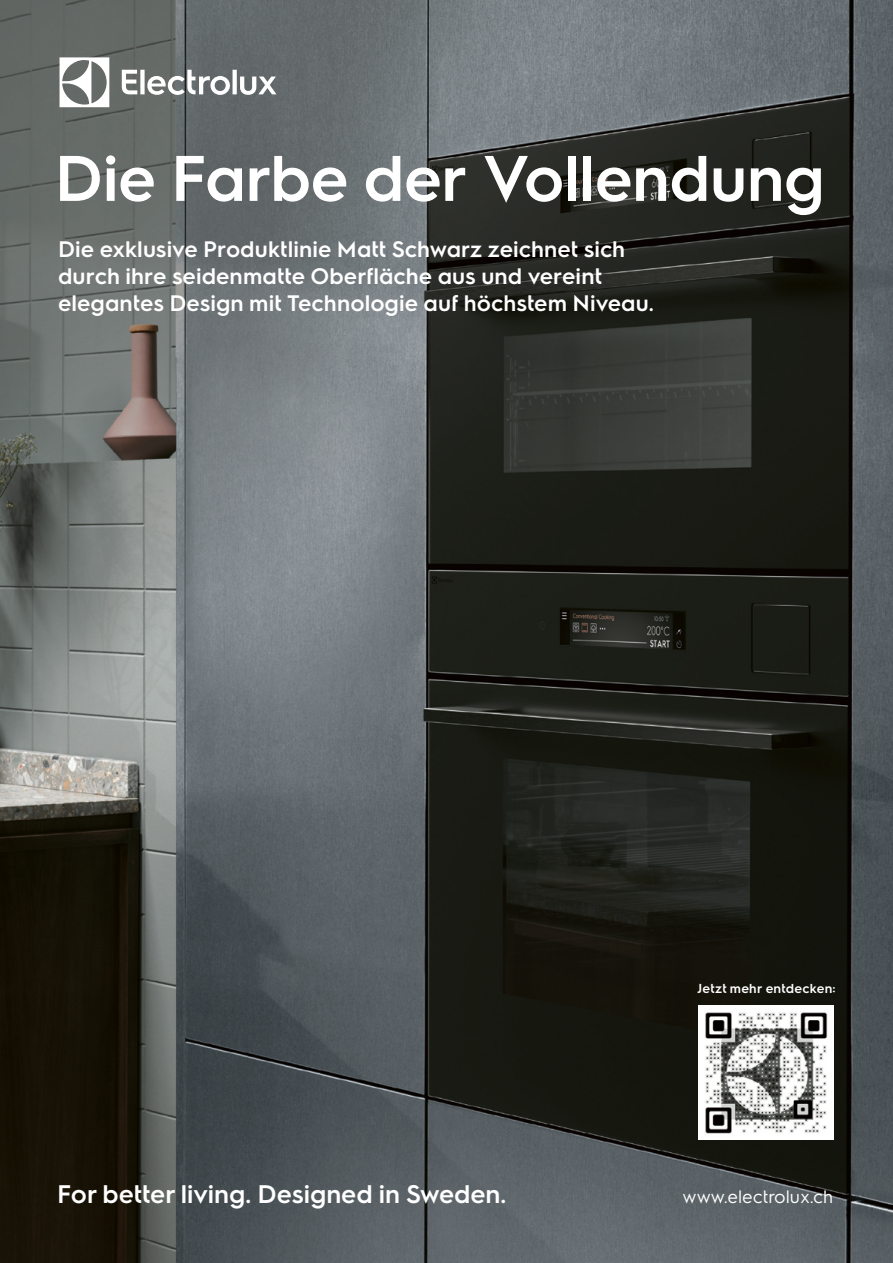
<style>
.page{position:relative;width:893px;height:1263px;background:#fff}
.page>*{position:absolute;margin:0;border:0;box-sizing:border-box;transform-origin:0 0}
.t1{font:600 64.5px "Electrolux Sans";letter-spacing:-.01em;color:#fff}
.t2{font:600 25.5px "Electrolux Sans";color:#fff}
.t3{font:600 22.5px/27px "Electrolux Sans";letter-spacing:.005em;color:#fff}
.t4{font:18px "Electrolux Sans";color:#fff}
.t5{font:600 13.05px "Electrolux Sans";letter-spacing:.02em;color:#fff}
</style>
<div class="page">
<img style="left:0;top:0;width:893px;height:1263px">
<img style="left:699px;top:1005px;width:134px;height:135px">
<svg style="left:60px;top:57px;width:49px;height:50px"></svg>
<svg style="left:122px;top:70px;width:154px;height:25px"></svg>
<h1 class="t1" style="left:54px;top:133px;width:772px">Die Farbe der Vollendung</h1>
<p class="t3" style="left:58px;top:234px;width:597px">Die exklusive Produktlinie Matt Schwarz zeichnet sich durch ihre seidenmatte Oberfläche aus und vereint elegantes Design mit Technologie auf höchstem Niveau.</p>
<p class="t5" style="left:698px;top:979px;width:140px">Jetzt mehr entdecken:</p>
<p class="t2" style="left:57px;top:1176px;width:450px">For better living. Designed in Sweden.</p>
<p class="t4" style="left:683px;top:1184px;width:152px">www.electrolux.ch</p>
</div>
